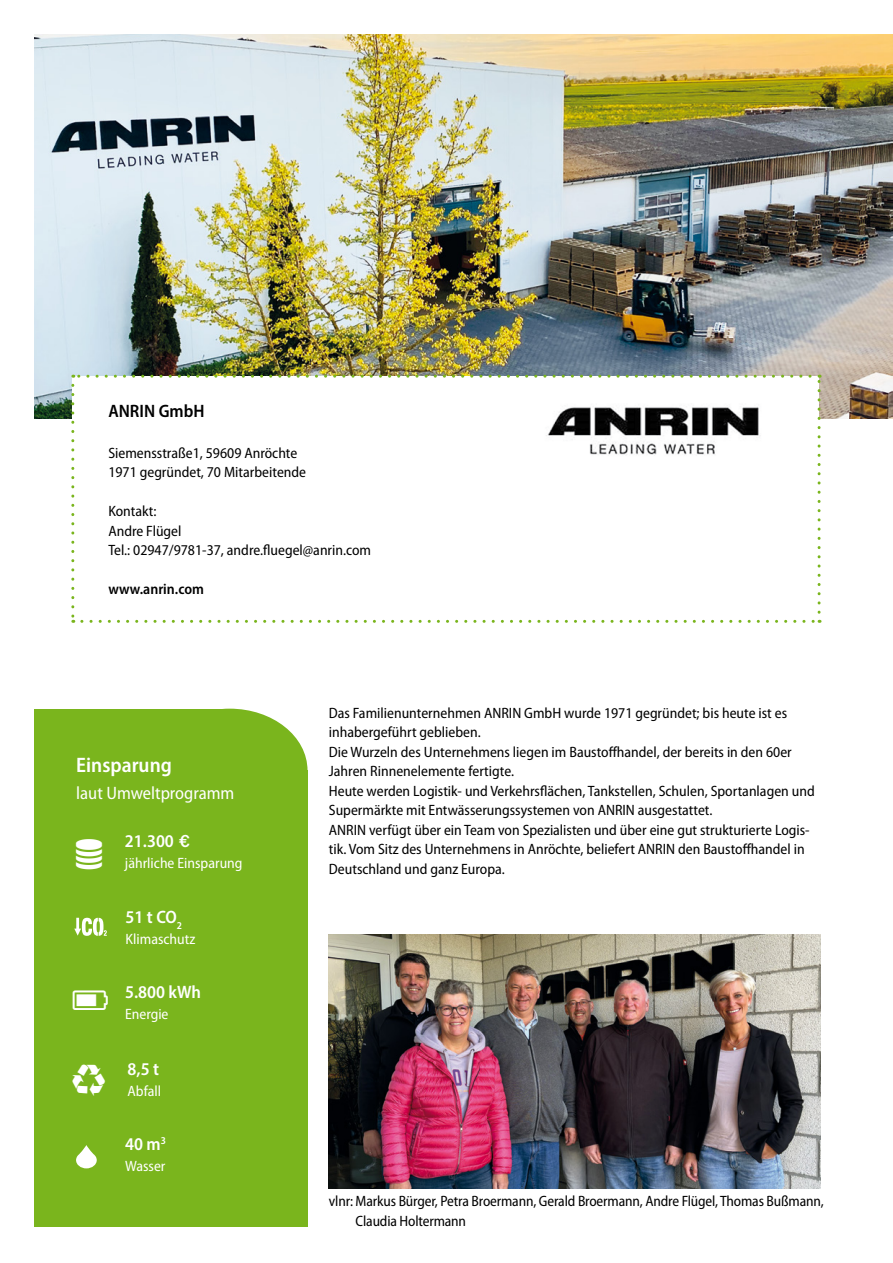
<style>
.page{position:relative;width:893px;height:1263px;background:#fff}
.page>*{position:absolute;margin:0;border:0;box-sizing:border-box;transform-origin:0 0}
.t1{font:600 semi-condensed 21px "Myriad Pro";color:#fff}
.t2{font:600 semi-condensed 18px "Myriad Pro";color:#fff}
.t3{font:semi-condensed 18px "Myriad Pro";color:#fff}
.t4{font:600 semi-condensed 18px "Myriad Pro";color:#000}
.t5{font:semi-condensed 15px/19.5px "Myriad Pro";color:#000}
.t6{font:semi-condensed 15px "Myriad Pro";color:#fff}
.t7{font:600 semi-condensed 15px "Myriad Pro";color:#000}
.s1{font-family:"ITC Franklin Gothic Std";font-weight:500;font-stretch:normal}
</style>
<div class="page">
<img style="left:34px;top:34px;width:859px;height:385px">
<div style="left:152px;top:709px;width:155px;height:123px;background:#7ab51d;border-radius:50%"></div>
<div style="left:0;top:770px;width:307px;height:456px;background:#7ab51d"></div>
<div style="left:0;top:709px;width:234px;height:454px;background:#7ab51d"></div>
<svg style="left:76px;top:1145px;width:21px;height:23px"></svg>
<svg style="left:74px;top:918px;width:33px;height:18px"></svg>
<hr style="left:892px;top:0;width:1px;height:301px;background:#7ab51d">
<div style="left:73px;top:376px;width:746px;height:245px;background:#fff"></div>
<svg style="left:71px;top:385px;width:3px;height:238px"></svg>
<svg style="left:82px;top:620px;width:738px;height:3px"></svg>
<svg style="left:818px;top:375px;width:3px;height:237px"></svg>
<svg style="left:73px;top:375px;width:737px;height:3px"></svg>
<img style="left:546px;top:407px;width:213px;height:48px">
<img style="left:329px;top:934px;width:492px;height:254px">
<div style="left:0;top:0;width:34px;height:1263px;background:#fff"></div>
<div style="left:0;top:0;width:893px;height:34px;background:#fff"></div>
<p class="t4" style="left:108px;top:399px;width:98px">ANRIN GmbH</p>
<p class="t5" style="left:108px;top:443px;width:190px">Siemensstraße1, 59609 Anröchte</p>
<p class="t5" style="left:108px;top:462px;width:199px">1971 gegründet, 70 Mitarbeitende</p>
<p class="t5" style="left:108px;top:501px;width:50px">Kontakt:</p>
<p class="t5" style="left:108px;top:521px;width:264px">Andre Flügel<br>Tel.: 02947/9781-37, andre.fluegel@anrin.com</p>
<p class="t7" style="left:108px;top:580px;width:97px">www.anrin.com</p>
<h1 class="t1" style="left:76px;top:752px;width:97px">Einsparung</h1>
<p class="t3" style="left:76px;top:782px;width:160px">laut Umweltprogramm</p>
<p class="t2" style="left:125px;top:830px;width:66px">21.300 <span class="s1">€</span></p>
<p class="t6" style="left:125px;top:854px;width:119px">jährliche Einsparung</p>
<p class="t2" style="left:126px;top:906px;width:58px">51 t CO<sub>2</sub></p>
<p class="t6" style="left:126px;top:930px;width:71px">Klimaschutz</p>
<p class="t2" style="left:125px;top:981px;width:77px">5.800 kWh</p>
<p class="t6" style="left:125px;top:1005px;width:45px">Energie</p>
<p class="t2" style="left:128px;top:1057px;width:33px">8,5 t</p>
<p class="t6" style="left:128px;top:1082px;width:35px">Abfall</p>
<p class="t2" style="left:125px;top:1133px;width:42px">40 m<sup>3</sup></p>
<p class="t6" style="left:125px;top:1157px;width:42px">Wasser</p>
<p class="t5" style="left:329px;top:703px;width:460px">Das Familienunternehmen ANRIN GmbH wurde 1971 gegründet; bis heute ist es inhabergeführt geblieben.</p>
<p class="t5" style="left:329px;top:742px;width:464px">Die Wurzeln des Unternehmens liegen im Baustoffhandel, der bereits in den 60er<br>Jahren Rinnenelemente fertigte.</p>
<p class="t5" style="left:329px;top:781px;width:487px">Heute werden Logistik- und Verkehrsflächen, Tankstellen, Schulen, Sportanlagen und<br>Supermärkte mit Entwässerungssystemen von ANRIN ausgestattet.</p>
<p class="t5" style="left:329px;top:820px;width:482px">ANRIN verfügt über ein Team von Spezialisten und über eine gut strukturierte Logis&shy;tik. Vom Sitz des Unternehmens in Anröchte, beliefert ANRIN den Baustoffhandel in<br>Deutschland und ganz Europa.</p>
<p class="t5" style="left:356px;top:1191px;width:470px;text-indent:-27px">vlnr: Markus Bürger, Petra Broermann, Gerald Broermann, Andre Flügel, Thomas Bußmann,<br>Claudia Holtermann</p>
</div>
